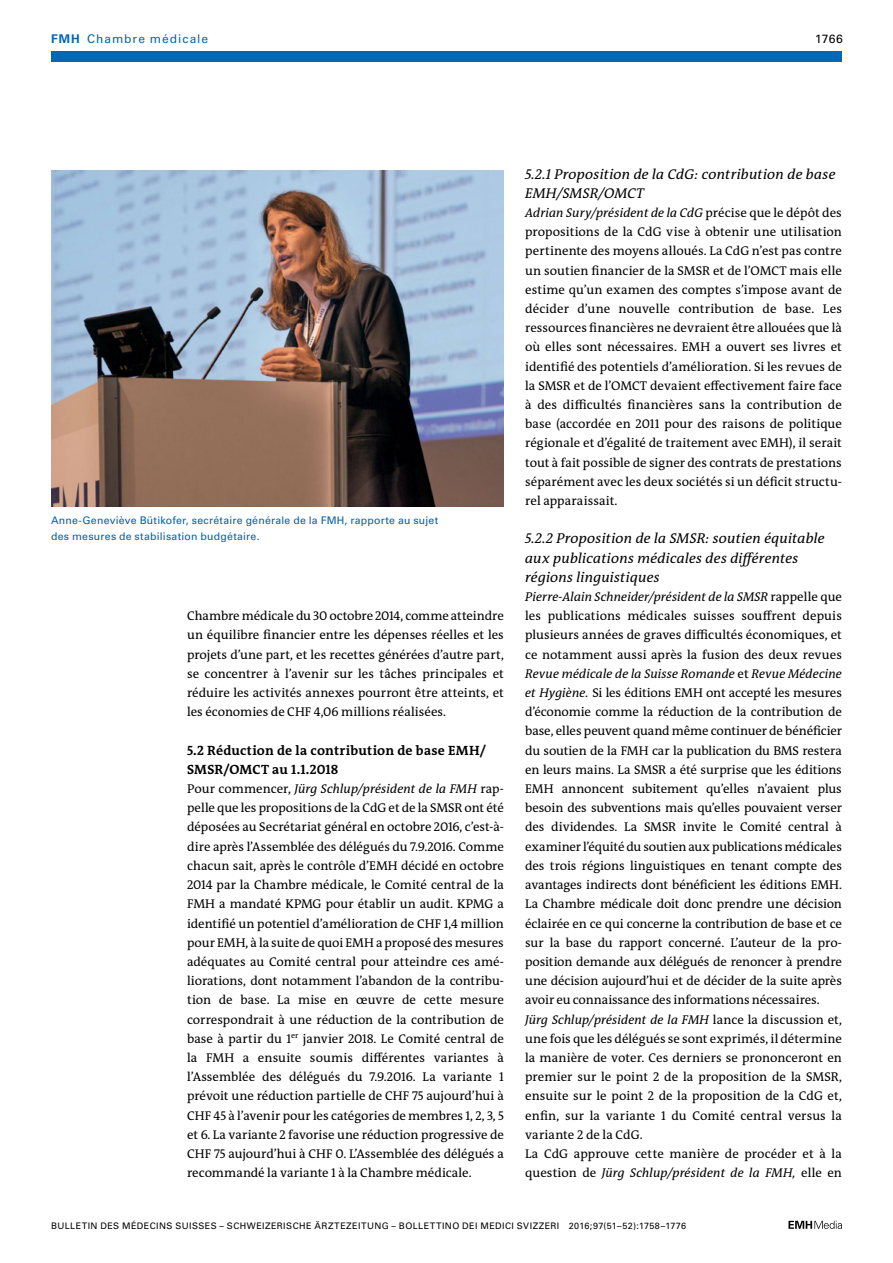
<style>
.page{position:relative;width:893px;height:1263px;background:#fff}
.page>*{position:absolute;margin:0;border:0;box-sizing:border-box;transform-origin:0 0}
.section-h3{font:italic 14.25px/19.2px "The Antiqua B W5 Plain";letter-spacing:.015em;color:#000}
.section-h2{font:700 13.5px/19.2px "The Antiqua B W7";letter-spacing:.01em;color:#000}
.section-pn{font:12.75px/19.2px "The Antiqua B W5 Plain";letter-spacing:.005em;color:#000;text-align:justify}
.t1{font:12px "Univers LT Std";letter-spacing:.08em;color:#0068b4}
.t2{font:12px "Univers LT Std";color:#000}
.fig-caption{font:10.5px/15.8px "Univers LT Std";letter-spacing:.025em;color:#0060a7}
.t3{font:9px "Univers LT Std";letter-spacing:.045em;color:#000}
.s1{font-weight:700}
.s2{font-style:italic}
</style>
<div class="page">
<svg style="left:788px;top:1221px;width:54px;height:8px"></svg>
<img style="left:51px;top:170px;width:453px;height:337px">
<div style="left:51px;top:51px;width:791px;height:11px;background:#0068b4"></div>
<p class="t1" style="left:51px;top:31px;width:159px"><span class="s1">FMH</span> Chambre médicale</p>
<p class="t2" style="left:815px;top:31px;width:29px">1766</p>
<p class="fig-caption" style="left:51px;top:513px;width:389px">Anne-Geneviève Bütikofer, secrétaire générale de la FMH, rapporte au sujet des mesures de stabilisation budgétaire.</p>
<p class="section-pn" style="left:187px;top:606px;width:318px">Chambre médicale du 30 octobre 2014, comme atteindre un équilibre financier entre les dépenses réelles et les projets d’une part, et les recettes générées d’autre part, se concentrer à l’avenir sur les tâches principales et réduire les activités annexes pourront être atteints, et les économies de CHF 4,06 millions réalisées.</p>
<p class="section-h2" style="left:187px;top:741px;width:301px">5.2 Réduction de la contribution de base EMH/<br>SMSR/OMCT au 1.1.2018</p>
<p class="section-pn" style="left:187px;top:779px;width:318px">Pour commencer, <span class="s2">Jürg Schlup/président de la FMH</span> rap&shy;pelle que les propositions de la CdG et de la SMSR ont été déposées au Secrétariat général en octobre 2016, c’est-à&shy;dire après l’Assemblée des délégués du 7.9.2016. Comme chacun sait, après le contrôle d’EMH décidé en octobre 2014 par la Chambre médicale, le Comité central de la FMH a mandaté KPMG pour établir un audit. KPMG a identifié un potentiel d’amélioration de CHF 1,4 million pour EMH, à la suite de quoi EMH a proposé des mesures adéquates au Comité central pour atteindre ces amé&shy;liorations, dont notamment l’abandon de la contribu&shy;tion de base. La mise en œuvre de cette mesure correspondrait à une réduction de la contribution de base à partir du 1<sup>er</sup> janvier 2018. Le Comité central de la FMH a ensuite soumis différentes variantes à l’Assemblée des délégués du 7.9.2016. La variante 1 prévoit une réduction partielle de CHF 75 aujourd’hui à CHF 45 à l’avenir pour les catégories de membres 1, 2, 3, 5 et 6. La variante 2 favorise une réduction progressive de CHF 75 aujourd’hui à CHF 0. L’Assemblée des délégués a recommandé la variante 1 à la Chambre médicale.</p>
<p class="section-h3" style="left:525px;top:164px;width:312px">5.2.1 Proposition de la CdG: contribution de base<br>EMH/SMSR/OMCT</p>
<p class="section-pn" style="left:525px;top:203px;width:318px"><span class="s2">Adrian Sury/président de la CdG</span> précise que le dépôt des propositions de la CdG vise à obtenir une utilisation pertinente des moyens alloués. La CdG n’est pas contre un soutien financier de la SMSR et de l’OMCT mais elle estime qu’un examen des comptes s’impose avant de décider d’une nouvelle contribution de base. Les ressources financières ne devraient être allouées que là où elles sont nécessaires. EMH a ouvert ses livres et identifié des potentiels d’amélioration. Si les revues de la SMSR et de l’OMCT devaient effectivement faire face à des difficultés financières sans la contribution de base (accordée en 2011 pour des raisons de politique régionale et d’égalité de traitement avec EMH), il serait tout à fait possible de signer des contrats de prestations séparément avec les deux sociétés si un déficit structu&shy;rel apparaissait.</p>
<p class="section-h3" style="left:525px;top:529px;width:301px">5.2.2 Proposition de la SMSR: soutien équitable aux publications médicales des différentes régions linguistiques</p>
<p class="section-pn" style="left:525px;top:587px;width:318px"><span class="s2">Pierre-Alain Schneider/président de la SMSR</span> rappelle que les publications médicales suisses souffrent depuis plusieurs années de graves difficultés économiques, et ce notamment aussi après la fusion des deux revues <span class="s2">Revue médicale de la Suisse Romande</span> et <span class="s2">Revue Médecine et Hygiène.</span> Si les éditions EMH ont accepté les mesures d’économie comme la réduction de la contribution de base, elles peuvent quand même continuer de bénéficier du soutien de la FMH car la publication du BMS restera en leurs mains. La SMSR a été surprise que les éditions EMH annoncent subitement qu’elles n’avaient plus besoin des subventions mais qu’elles pouvaient verser des dividendes. La SMSR invite le Comité central à examiner l’équité du soutien aux publications médicales des trois régions linguistiques en tenant compte des avantages indirects dont bénéficient les éditions EMH.<br>La Chambre médicale doit donc prendre une décision éclairée en ce qui concerne la contribution de base et ce sur la base du rapport concerné. L’auteur de la pro&shy;position demande aux délégués de renoncer à prendre une décision aujourd’hui et de décider de la suite après avoir eu connaissance des informations nécessaires.</p>
<p class="section-pn" style="left:525px;top:1010px;width:318px"><span class="s2">Jürg Schlup/président de la FMH</span> lance la discussion et, une fois que les délégués se sont exprimés, il détermine la manière de voter. Ces derniers se prononceront en premier sur le point 2 de la proposition de la SMSR, ensuite sur le point 2 de la proposition de la CdG et, enfin, sur la variante 1 du Comité central versus la variante 2 de la CdG.</p>
<p class="section-pn" style="left:525px;top:1144px;width:318px">La CdG approuve cette manière de procéder et à la question de <span class="s2">Jürg Schlup/président de la FMH,</span> elle en</p>
<p class="t3" style="left:51px;top:1220px;width:637px">BULLETIN DES MÉDECINS SUISSES – SCHWEIZERISCHE ÄRZTEZEITUNG – BOLLETTINO DEI MEDICI SVIZZERI 2016;97(51–52):1758–1776</p>
</div>
